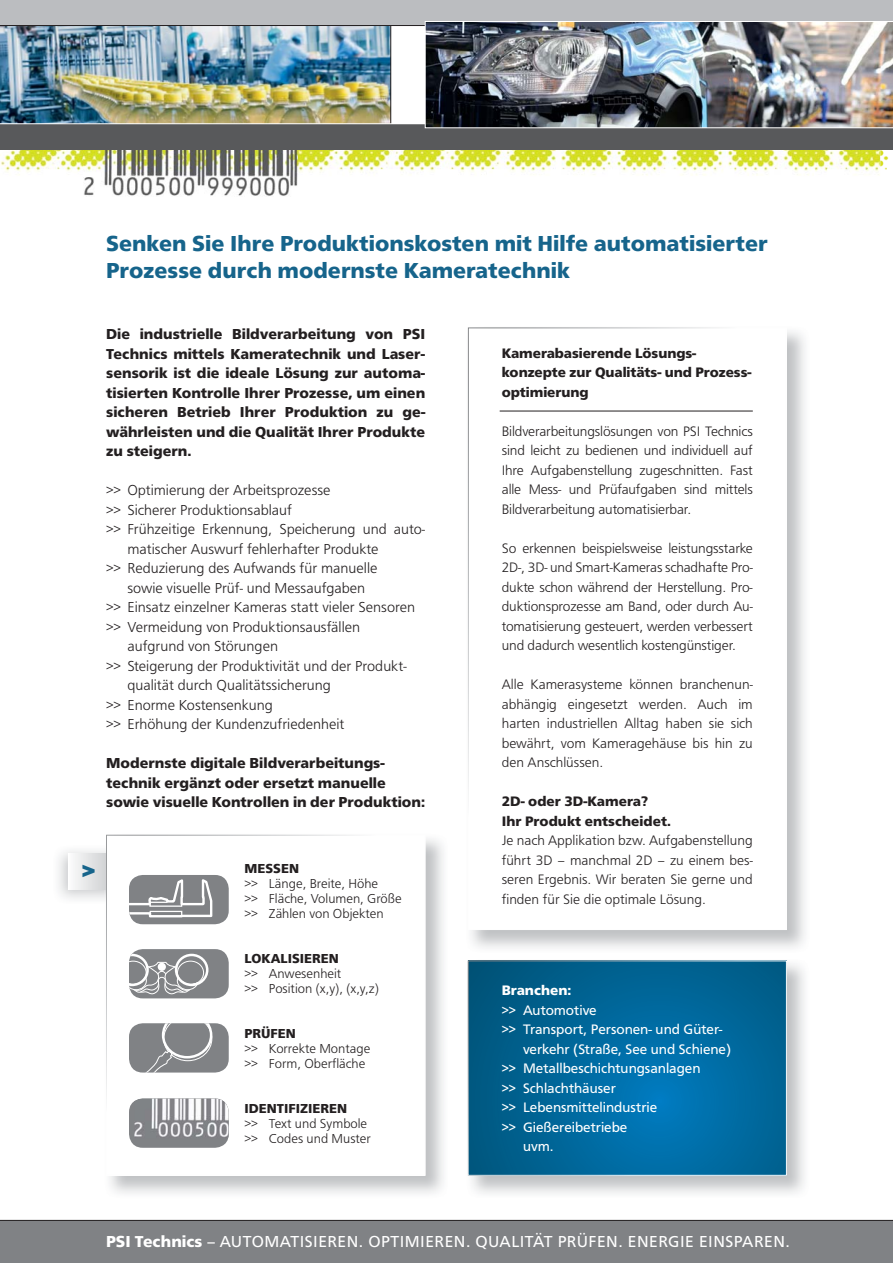
<style>
.page{position:relative;width:893px;height:1263px;background:#fff}
.page>*{position:absolute;margin:0;border:0;box-sizing:border-box;transform-origin:0 0}
.t1{font:900 23.85px "Helvetica Neue";color:#16648b}
.t2{font:700 22.5px/27px "Frutus T";color:#16648b}
.t3{font:16.5px "Frutus T";letter-spacing:.03em;color:#fff}
.t4{font:300 15px "Frutus T";color:#231f20}
.t5{font:700 15px/19.5px "Frutus T";color:#231f20;text-align:justify}
.t6{font:300 14.25px/19.5px "Frutus T";letter-spacing:-.01em;color:#231f20;text-align:justify}
.t7{font:14.25px "Frutus T";color:#fff}
.t8{font:700 14.25px/19.5px "Frutus T";letter-spacing:-.005em;color:#231f20}
.t9{font:700 14.25px "Frutus T";color:#fff}
.t10{font:300 13.5px/15px "Frutus T";color:#231f20}
.t11{font:700 13.5px "Frutus T";color:#231f20}
.s1{font-weight:700}
</style>
<div class="page">
<img style="left:0;top:149px;width:880px;height:27px">
<img style="left:0;top:26px;width:391px;height:97px">
<div style="left:0;top:124px;width:892px;height:25px;background:#58595b"></div>
<div style="left:0;top:0;width:892px;height:26px;background:#bbbdc0"></div>
<hr style="left:0;top:25px;width:425px;height:1px;background:#231f20">
<img style="left:83px;top:149px;width:214px;height:47px">
<img style="left:880px;top:149px;width:12px;height:21px">
<img style="left:425px;top:21px;width:467px;height:107px">
<svg style="left:70px;top:854px;width:35px;height:35px"></svg>
<img style="left:105px;top:834px;width:339px;height:360px">
<img style="left:105px;top:854px;width:1px;height:35px">
<svg style="left:106px;top:835px;width:319px;height:341px"></svg>
<div style="left:0;top:1220px;width:892px;height:43px;background:#808285"></div>
<hr style="left:0;top:1220px;width:892px;height:1px;background:#231f20">
<img style="left:467px;top:960px;width:338px;height:234px">
<svg style="left:470px;top:962px;width:314px;height:212px;background:#069"></svg>
<div style="left:129px;top:1098px;width:100px;height:50px;background:#808285;border-radius:14px"></div>
<img style="left:134px;top:1098px;width:95px;height:40px">
<div style="left:129px;top:1023px;width:100px;height:50px;background:#808285;border-radius:14px"></div>
<svg style="left:129px;top:1023px;width:83px;height:50px"></svg>
<div style="left:129px;top:949px;width:100px;height:49px;background:#808285;border-radius:14px"></div>
<svg style="left:129px;top:954px;width:75px;height:41px"></svg>
<div style="left:175px;top:954px;width:33px;height:32px;border:2px solid #fff;border-radius:50%"></div>
<div style="left:129px;top:875px;width:100px;height:49px;background:#808285;border-radius:14px"></div>
<svg style="left:129px;top:879px;width:83px;height:39px"></svg>
<hr style="left:499px;top:411px;width:253px;height:1px;background:#231f20">
<h2 class="t2" style="left:106px;top:231px;width:663px">Senken Sie Ihre Produktionskosten mit Hilfe automatisierter<br>Prozesse durch modernste Kameratechnik</h2>
<p class="t5" style="left:106px;top:325px;width:320px">Die industrielle Bildverarbeitung von PSI Technics mittels Kameratechnik und Laser&shy;sensorik ist die ideale Lösung zur automa&shy;tisierten Kontrolle Ihrer Prozesse, um einen sicheren Betrieb Ihrer Produktion zu ge&shy;währleisten und die Qualität Ihrer Produkte zu steigern.</p>
<p class="t4" style="left:106px;top:483px;width:226px">&gt;&gt; Optimierung der Arbeitsprozesse</p>
<p class="t4" style="left:106px;top:502px;width:187px">&gt;&gt; Sicherer Produktionsablauf</p>
<p class="t4" style="left:106px;top:522px;width:320px">&gt;&gt; Frühzeitige Erkennung, Speicherung und auto-</p>
<p class="t4" style="left:127px;top:541px;width:253px">matischer Auswurf fehlerhafter Produkte</p>
<p class="t4" style="left:106px;top:561px;width:273px">&gt;&gt; Reduzierung des Aufwands für manuelle</p>
<p class="t4" style="left:127px;top:580px;width:239px">sowie visuelle Prüf- und Messaufgaben</p>
<p class="t4" style="left:106px;top:600px;width:310px">&gt;&gt; Einsatz einzelner Kameras statt vieler Sensoren</p>
<p class="t4" style="left:106px;top:619px;width:255px">&gt;&gt; Vermeidung von Produktionsausfällen</p>
<p class="t4" style="left:127px;top:639px;width:152px">aufgrund von Störungen</p>
<p class="t4" style="left:106px;top:658px;width:302px">&gt;&gt; Steigerung der Produktivität und der Produkt-</p>
<p class="t4" style="left:127px;top:678px;width:205px">qualität durch Qualitätssicherung</p>
<p class="t4" style="left:106px;top:697px;width:168px">&gt;&gt; Enorme Kostensenkung</p>
<p class="t4" style="left:106px;top:717px;width:240px">&gt;&gt; Erhöhung der Kundenzufriedenheit</p>
<p class="t5" style="left:106px;top:754px;width:320px;text-align:left">Modernste digitale Bildverarbeitungs&shy;technik ergänzt oder ersetzt manuelle sowie visuelle Kontrollen in der Produktion:</p>
<h1 class="t1" style="left:81px;top:860px;width:16px">&gt;</h1>
<p class="t11" style="left:244px;top:862px;width:56px">MESSEN</p>
<p class="t10" style="left:244px;top:877px;width:159px">&gt;&gt; Länge, Breite, Höhe<br>&gt;&gt; Fläche, Volumen, Größe &gt;&gt; Zählen von Objekten</p>
<p class="t11" style="left:244px;top:952px;width:96px">LOKALISIEREN</p>
<p class="t10" style="left:244px;top:967px;width:136px">&gt;&gt; Anwesenheit<br>&gt;&gt; Position (x,y), (x,y,z)</p>
<p class="t11" style="left:244px;top:1027px;width:53px">PRÜFEN</p>
<p class="t10" style="left:244px;top:1042px;width:127px">&gt;&gt; Korrekte Montage &gt;&gt; Form, Oberfläche</p>
<p class="t11" style="left:244px;top:1102px;width:104px">IDENTIFIZIEREN</p>
<p class="t10" style="left:244px;top:1117px;width:128px">&gt;&gt; Text und Symbole &gt;&gt; Codes und Muster</p>
<p class="t8" style="left:502px;top:344px;width:251px">Kamerabasierende Lösungs&shy;konzepte zur Qualitäts- und Prozess&shy;optimierung</p>
<p class="t6" style="left:502px;top:422px;width:252px">Bildverarbeitungslösungen von PSI Technics sind leicht zu bedienen und individuell auf Ihre Aufgabenstellung zugeschnitten. Fast alle Mess- und Prüfaufgaben sind mittels Bildverarbeitung automatisierbar.</p>
<p class="t6" style="left:502px;top:539px;width:252px">So erkennen beispielsweise leistungsstarke 2D-, 3D- und Smart-Kameras schadhafte Pro&shy;dukte schon während der Herstellung. Pro&shy;duktionsprozesse am Band, oder durch Au&shy;tomatisierung gesteuert, werden verbessert und dadurch wesentlich kostengünstiger.</p>
<p class="t6" style="left:502px;top:675px;width:252px">Alle Kamerasysteme können branchenun&shy;abhängig eingesetzt werden. Auch im harten industriellen Alltag haben sie sich bewährt, vom Kameragehäuse bis hin zu den Anschlüssen.</p>
<p class="t8" style="left:502px;top:792px;width:171px">2D- oder 3D-Kamera?<br>Ihr Produkt entscheidet.</p>
<p class="t6" style="left:502px;top:831px;width:252px">Je nach Applikation bzw. Aufgabenstellung führt 3D – manchmal 2D – zu einem bes&shy;seren Ergebnis. Wir beraten Sie gerne und finden für Sie die optimale Lösung.</p>
<p class="t9" style="left:502px;top:984px;width:71px">Branchen:</p>
<p class="t7" style="left:502px;top:1003px;width:96px">&gt;&gt; Automotive</p>
<p class="t7" style="left:502px;top:1022px;width:222px">&gt;&gt; Transport, Personen- und Güter-</p>
<p class="t7" style="left:523px;top:1042px;width:209px">verkehr (Straße, See und Schiene)</p>
<p class="t7" style="left:502px;top:1061px;width:200px">&gt;&gt; Metallbeschichtungsanlagen</p>
<p class="t7" style="left:502px;top:1081px;width:116px">&gt;&gt; Schlachthäuser</p>
<p class="t7" style="left:502px;top:1100px;width:157px">&gt;&gt; Lebensmittelindustrie</p>
<p class="t7" style="left:502px;top:1120px;width:127px">&gt;&gt; Gießereibetriebe</p>
<p class="t7" style="left:523px;top:1139px;width:32px">uvm.</p>
<p class="t3" style="left:106px;top:1233px;width:685px"><span class="s1">PSI Technics</span> – AUTOMATISIEREN. OPTIMIEREN. QUALITÄT PRÜFEN. ENERGIE EINSPAREN.</p>
</div>
